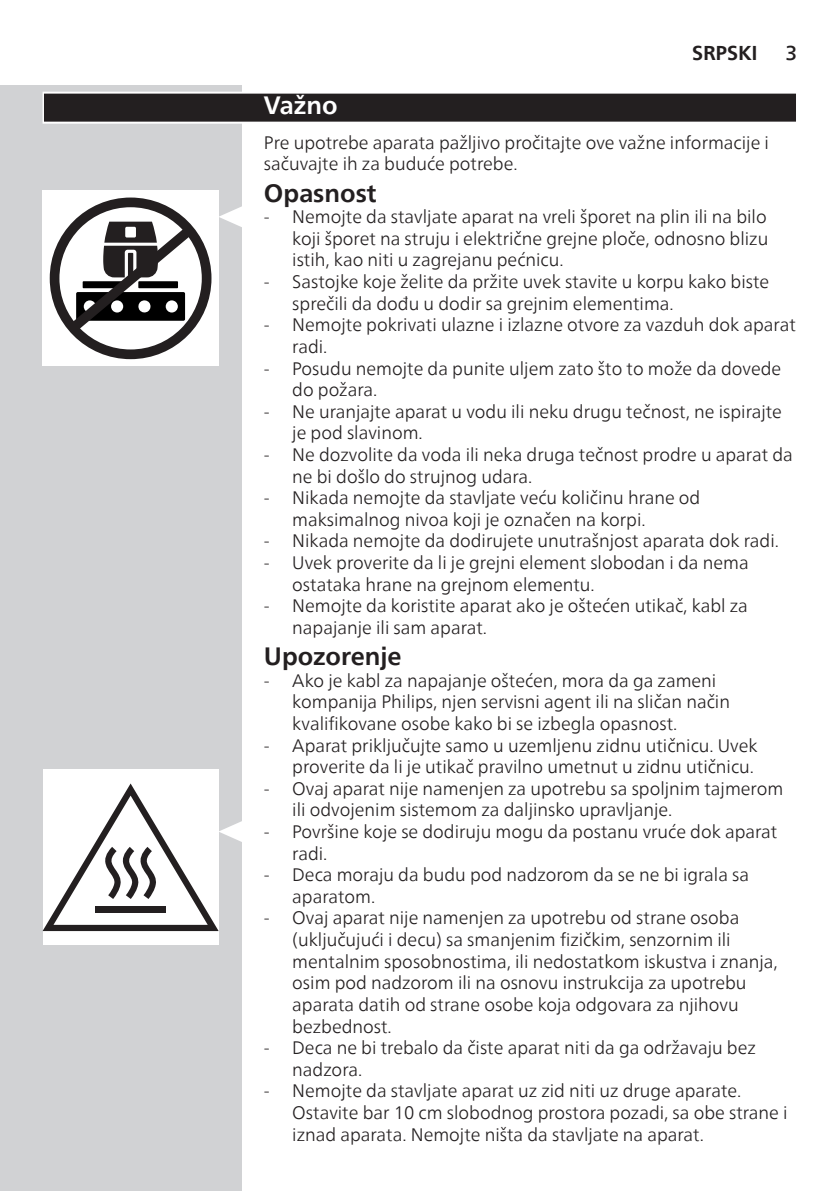
<style>
.page{position:relative;width:840px;height:1191px;background:#fff}
.page>*{position:absolute;margin:0;border:0;box-sizing:border-box;transform-origin:0 0}
.Safety_heading{font:700 25px "Neue Frutiger World";color:#231f20}
.chapter-title-paragr{font:700 25px "Neue Frutiger World";color:#fff}
.t1{font:700 20px "Neue Frutiger World";color:#231f20}
.t2{font:500 20px "Neue Frutiger World";color:#231f20}
.body{font:300 18px/21.6px "Neue Frutiger World";color:#231f20}
</style>
<div class="page">
<div style="left:0;top:85px;width:241px;height:1106px;background:#d1d2d4"></div>
<svg style="left:43px;top:92px;width:753px;height:32px"></svg>
<div style="left:44px;top:94px;width:751px;height:28px;background:#231f20"></div>
<svg style="left:218px;top:205px;width:24px;height:23px"></svg>
<div style="left:43px;top:190px;width:175px;height:176px;background:#fff"></div>
<svg style="left:50px;top:197px;width:161px;height:162px"></svg>
<div style="left:43px;top:769px;width:175px;height:176px;background:#fff"></div>
<svg style="left:43px;top:783px;width:199px;height:148px"></svg>
<div style="left:95px;top:906px;width:71px;height:6px;background:#231f20"></div>
<p class="t1" style="left:691px;top:35px;width:67px">SRPSKI</p>
<p class="t2" style="left:785px;top:36px;width:13px">3</p>
<p class="chapter-title-paragr" style="left:264px;top:83px;width:75px">Važno</p>
<p class="body" style="left:264px;top:132px;width:506px">Pre upotrebe aparata pažljivo pročitajte ove važne informacije i sačuvajte ih za buduće potrebe.</p>
<p class="Safety_heading" style="left:264px;top:171px;width:114px">Opasnost</p>
<p class="body" style="left:292px;top:206px;width:477px;text-align:justify;text-indent:-28px">- Nemojte da stavljate aparat na vreli šporet na plin ili na bilo koji šporet na struju i električne grejne ploče, odnosno blizu istih, kao niti u zagrejanu pećnicu.</p>
<p class="body" style="left:292px;top:271px;width:478px;text-indent:-28px">- Sastojke koje želite da pržite uvek stavite u korpu kako biste sprečili da dođu u dodir sa grejnim elementima.</p>
<p class="body" style="left:292px;top:314px;width:504px;text-indent:-28px">- Nemojte pokrivati ulazne i izlazne otvore za vazduh dok aparat radi.</p>
<p class="body" style="left:292px;top:357px;width:490px;text-indent:-28px">- Posudu nemojte da punite uljem zato što to može da dovede do požara.</p>
<p class="body" style="left:292px;top:401px;width:491px;text-indent:-28px">- Ne uranjajte aparat u vodu ili neku drugu tečnost, ne ispirajte je pod slavinom.</p>
<p class="body" style="left:292px;top:444px;width:501px;text-indent:-28px">- Ne dozvolite da voda ili neka druga tečnost prodre u aparat da ne bi došlo do strujnog udara.</p>
<p class="body" style="left:292px;top:487px;width:409px;text-indent:-28px">- Nikada nemojte da stavljate veću količinu hrane od maksimalnog nivoa koji je označen na korpi.</p>
<p class="body" style="left:264px;top:530px;width:516px">- Nikada nemojte da dodirujete unutrašnjost aparata dok radi.</p>
<p class="body" style="left:292px;top:552px;width:457px;text-indent:-28px">- Uvek proverite da li je grejni element slobodan i da nema ostataka hrane na grejnom elementu.</p>
<p class="body" style="left:292px;top:595px;width:457px;text-indent:-28px">- Nemojte da koristite aparat ako je oštećen utikač, kabl za napajanje ili sam aparat.</p>
<p class="Safety_heading" style="left:264px;top:634px;width:139px">Upozorenje</p>
<p class="body" style="left:292px;top:670px;width:439px;text-indent:-28px">- Ako je kabl za napajanje oštećen, mora da ga zameni kompanija Philips, njen servisni agent ili na sličan način kvalifikovane osobe kako bi se izbegla opasnost.</p>
<p class="body" style="left:264px;top:734px;width:495px;text-align:right">- Aparat priključujte samo u uzemljenu zidnu utičnicu. Uvek proverite da li je utikač pravilno umetnut u zidnu utičnicu.</p>
<p class="body" style="left:292px;top:778px;width:492px;text-indent:-28px">- Ovaj aparat nije namenjen za upotrebu sa spoljnim tajmerom ili odvojenim sistemom za daljinsko upravljanje.</p>
<p class="body" style="left:292px;top:821px;width:486px;text-indent:-28px">- Površine koje se dodiruju mogu da postanu vruće dok aparat radi.</p>
<p class="body" style="left:292px;top:864px;width:458px;text-indent:-28px">- Deca moraju da budu pod nadzorom da se ne bi igrala sa aparatom.</p>
<p class="body" style="left:292px;top:907px;width:486px;text-indent:-28px">- Ovaj aparat nije namenjen za upotrebu od strane osoba (uključujući i decu) sa smanjenim fizičkim, senzornim ili mentalnim sposobnostima, ili nedostatkom iskustva i znanja, osim pod nadzorom ili na osnovu instrukcija za upotrebu aparata datih od strane osobe koja odgovara za njihovu bezbednost.</p>
<p class="body" style="left:292px;top:1037px;width:465px;text-indent:-28px">- Deca ne bi trebalo da čiste aparat niti da ga održavaju bez nadzora.</p>
<p class="body" style="left:292px;top:1080px;width:496px;text-indent:-28px">- Nemojte da stavljate aparat uz zid niti uz druge aparate.<br>Ostavite bar 10 cm slobodnog prostora pozadi, sa obe strane i iznad aparata. Nemojte ništa da stavljate na aparat.</p>
</div>
